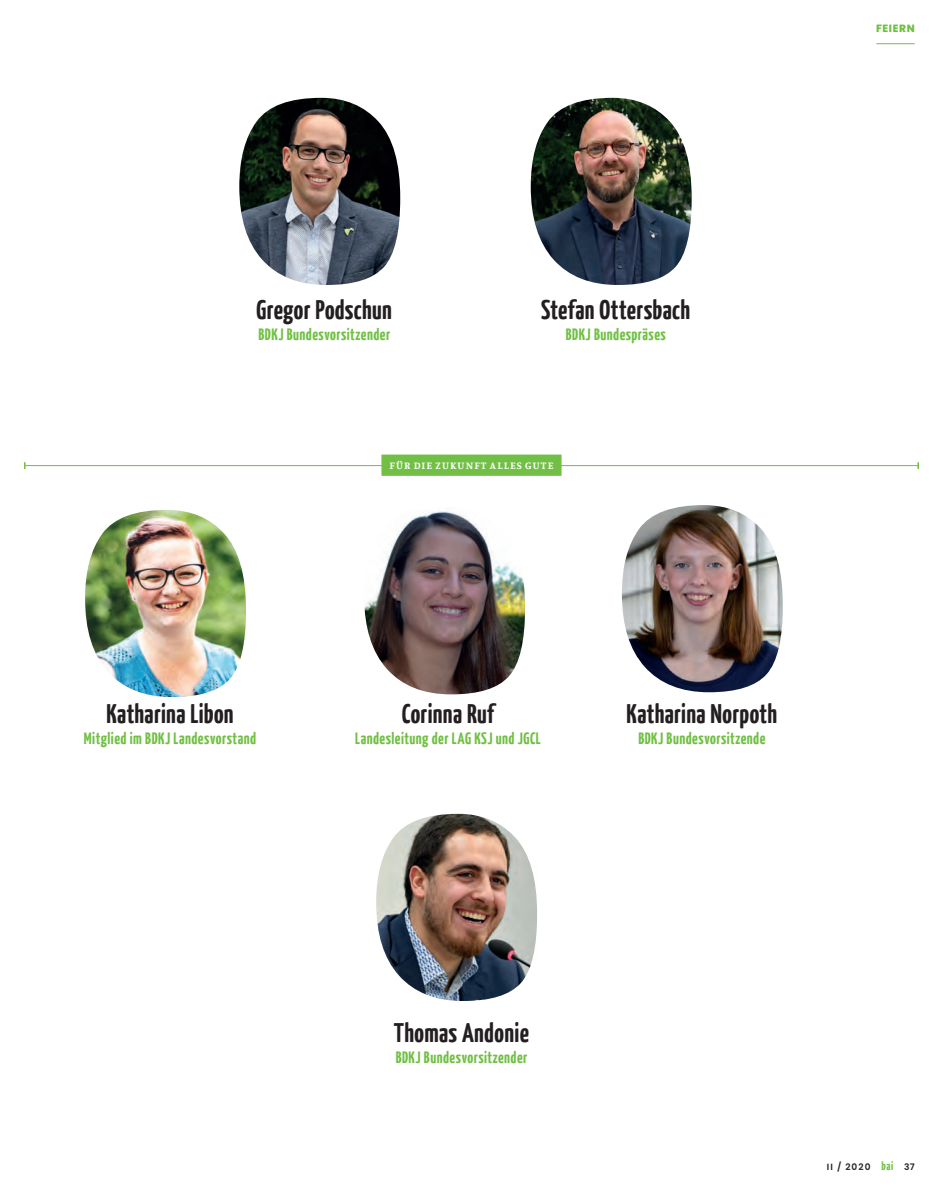
<style>
.page{position:relative;width:936px;height:1191px;background:#fff}
.page>*{position:absolute;margin:0;border:0;box-sizing:border-box;transform-origin:0 0}
.t1{font:700 27px "BDKJ";color:#231f20}
.t2{font:700 16.5px "BDKJ";letter-spacing:.015em;color:#71bf44}
.t3{font:700 10.5px "Manuale";letter-spacing:.11em;color:#fff}
.t4{font:800 10.5px "Poppins";letter-spacing:.06em;color:#71bf44}
.t5{font:600 9px "Poppins";letter-spacing:.125em;color:#231f20}
.s1{font-family:"BDKJ";font-weight:700;font-size:12px;color:#71bf44}
</style>
<div class="page">
<hr style="left:876px;top:43px;width:38px;height:1px;background:#71bf44">
<img style="left:85px;top:510px;width:161px;height:187px">
<img style="left:364px;top:511px;width:161px;height:183px">
<img style="left:376px;top:814px;width:161px;height:187px">
<img style="left:622px;top:505px;width:160px;height:187px">
<hr style="left:25px;top:465px;width:893px;height:1px;background:#71bf44">
<svg style="left:24px;top:462px;width:2px;height:7px"></svg>
<div style="left:381px;top:454px;width:180px;height:22px;background:#71bf44"></div>
<img style="left:239px;top:98px;width:161px;height:187px">
<img style="left:530px;top:98px;width:161px;height:187px">
<p class="t4" style="left:876px;top:23px;width:40px">FEIERN</p>
<h1 class="t1" style="left:256px;top:292px;width:137px">Gregor Podschun</h1>
<p class="t2" style="left:258px;top:324px;width:133px">BDKJ Bundesvorsitzender</p>
<h1 class="t1" style="left:541px;top:292px;width:151px">Stefan Ottersbach</h1>
<p class="t2" style="left:565px;top:324px;width:102px">BDKJ Bundespräses</p>
<h1 class="t1" style="left:106px;top:696px;width:129px">Katharina Libon</h1>
<p class="t2" style="left:84px;top:728px;width:174px">Mitglied im BDKJ Landesvorstand</p>
<p class="t3" style="left:389px;top:458px;width:165px">FÜR DIE ZUKUNFT ALLES GUTE</p>
<h1 class="t1" style="left:401px;top:696px;width:94px">Corinna Ruf</h1>
<p class="t2" style="left:355px;top:728px;width:187px">Landesleitung der LAG KSJ und JGCL</p>
<h1 class="t1" style="left:626px;top:696px;width:152px">Katharina Norpoth</h1>
<p class="t2" style="left:638px;top:728px;width:129px">BDKJ Bundesvorsitzende</p>
<h1 class="t1" style="left:394px;top:1015px;width:137px">Thomas Andonie</h1>
<p class="t2" style="left:395px;top:1046px;width:133px">BDKJ Bundesvorsitzender</p>
<p class="t5" style="left:826px;top:1161px;width:89px">II / 2020 <span class="s1">bai</span> 37</p>
</div>
